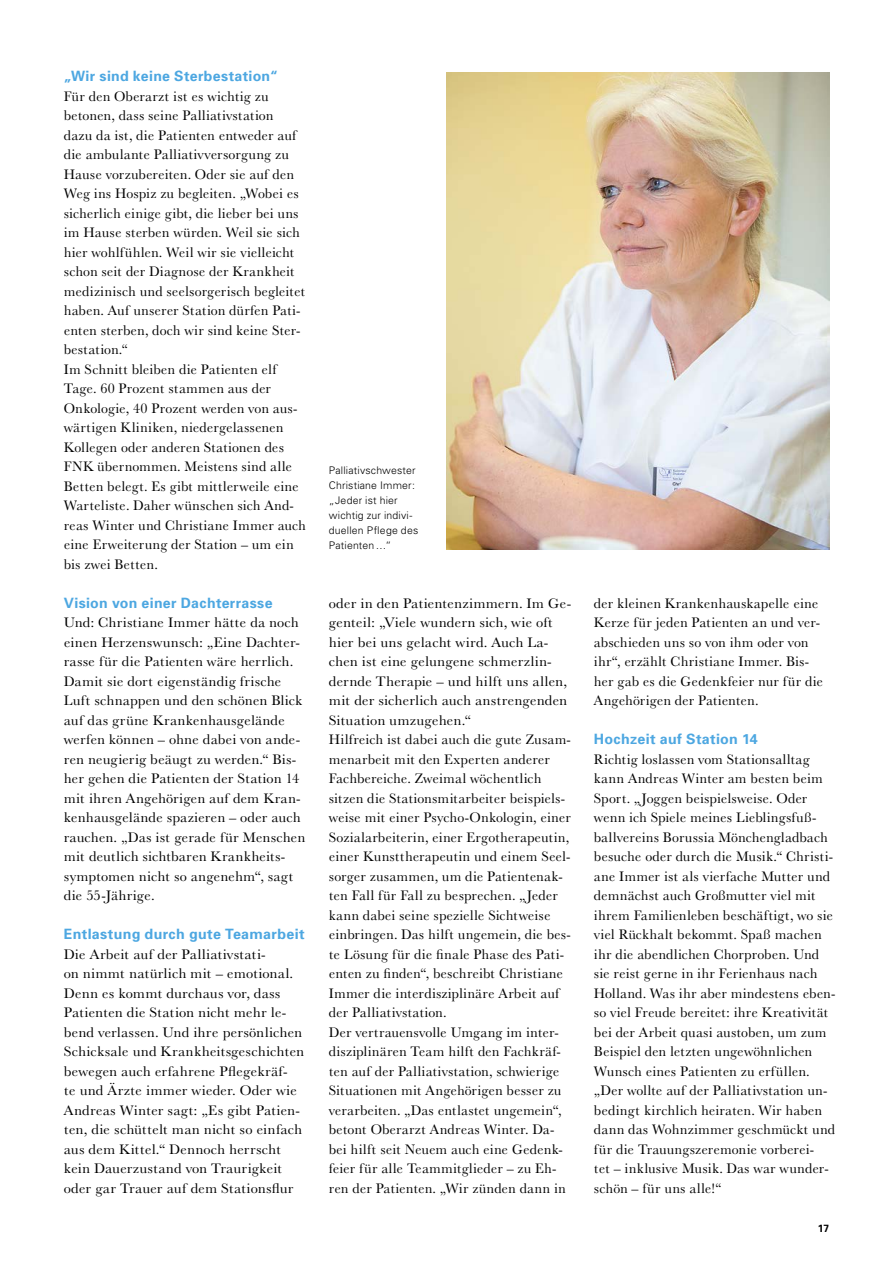
<style>
.page{position:relative;width:893px;height:1263px;background:#fff}
.page>*{position:absolute;margin:0;border:0;box-sizing:border-box;transform-origin:0 0}
.t1{font:14.25px/19.5px "Baskerville No 2 BT";letter-spacing:-.005em;color:#000}
.t2{font:700 14.25px "Univers";letter-spacing:.025em;color:#4da7e1}
.t3{font:300 10.5px/15px "Univers";letter-spacing:.015em;color:#000}
.t4{font:700 10.5px "Univers";color:#000}
</style>
<div class="page">
<img style="left:446px;top:72px;width:383px;height:477px">
<p class="t2" style="left:64px;top:68px;width:216px">„Wir sind keine Sterbestation“</p>
<p class="t1" style="left:64px;top:86px;width:244px">Für den Oberarzt ist es wichtig zu betonen, dass seine Palliativstation<br>dazu da ist, die Patienten entweder auf die ambulante Palliativversorgung zu Hause vorzubereiten. Oder sie auf den Weg ins Hospiz zu begleiten. „Wobei es sicherlich einige gibt, die lieber bei uns im Hause sterben würden. Weil sie sich hier wohlfühlen. Weil wir sie vielleicht schon seit der Diagnose der Krankheit medizinisch und seelsorgerisch begleitet haben. Auf unserer Station dürfen Pati&shy;enten sterben, doch wir sind keine Ster&shy;bestation.“<br>Im Schnitt bleiben die Patienten elf Tage. 60 Prozent stammen aus der Onkologie, 40 Prozent werden von aus&shy;wärtigen Kliniken, niedergelassenen Kollegen oder anderen Stationen des FNK übernommen. Meistens sind alle Betten belegt. Es gibt mittlerweile eine Warteliste. Daher wünschen sich And&shy;reas Winter und Christiane Immer auch eine Erweiterung der Station – um ein bis zwei Betten.</p>
<p class="t2" style="left:64px;top:594px;width:210px">Vision von einer Dachterrasse</p>
<p class="t1" style="left:64px;top:612px;width:243px">Und: Christiane Immer hätte da noch einen Herzenswunsch: „Eine Dachter&shy;rasse für die Patienten wäre herrlich.<br>Damit sie dort eigenständig frische Luft schnappen und den schönen Blick auf das grüne Krankenhausgelände werfen können – ohne dabei von ande&shy;ren neugierig beäugt zu werden.“ Bis&shy;her gehen die Patienten der Station 14 mit ihren Angehörigen auf dem Kran&shy;kenhausgelände spazieren – oder auch rauchen. „Das ist gerade für Menschen mit deutlich sichtbaren Krankheits&shy;symptomen nicht so angenehm“, sagt die 55-Jährige.</p>
<p class="t2" style="left:64px;top:926px;width:242px">Entlastung durch gute Teamarbeit</p>
<p class="t1" style="left:64px;top:944px;width:242px">Die Arbeit auf der Palliativstati-<br>on nimmt natürlich mit – emotional.<br>Denn es kommt durchaus vor, dass Patienten die Station nicht mehr le&shy;bend verlassen. Und ihre persönlichen Schicksale und Krankheitsgeschichten bewegen auch erfahrene Pflegekräf-<br>te und Ärzte immer wieder. Oder wie Andreas Winter sagt: „Es gibt Patien&shy;ten, die schüttelt man nicht so einfach aus dem Kittel.“ Dennoch herrscht kein Dauerzustand von Traurigkeit oder gar Trauer auf dem Stationsflur</p>
<p class="t3" style="left:329px;top:463px;width:91px">Palliativschwester<br>Christiane Immer: „Jeder ist hier wichtig zur indivi&shy;duellen Pflege des<br>Patienten…“</p>
<p class="t1" style="left:329px;top:593px;width:244px">oder in den Patientenzimmern. Im Ge&shy;genteil: „Viele wundern sich, wie oft hier bei uns gelacht wird. Auch La&shy;chen ist eine gelungene schmerzlin&shy;dernde Therapie – und hilft uns allen, mit der sicherlich auch anstrengenden Situation umzugehen.“<br>Hilfreich ist dabei auch die gute Zusam&shy;menarbeit mit den Experten anderer Fachbereiche. Zweimal wöchentlich sitzen die Stationsmitarbeiter beispiels&shy;weise mit einer Psycho-Onkologin, einer Sozialarbeiterin, einer Ergotherapeutin, einer Kunsttherapeutin und einem Seel&shy;sorger zusammen, um die Patientenak&shy;ten Fall für Fall zu besprechen. „Jeder kann dabei seine spezielle Sichtweise einbringen. Das hilft ungemein, die bes&shy;te Lösung für die finale Phase des Pati&shy;enten zu finden“, beschreibt Christiane Immer die interdisziplinäre Arbeit auf der Palliativstation.<br>Der vertrauensvolle Umgang im inter&shy;disziplinären Team hilft den Fachkräf&shy;ten auf der Palliativstation, schwierige Situationen mit Angehörigen besser zu verarbeiten. „Das entlastet ungemein“, betont Oberarzt Andreas Winter. Da&shy;bei hilft seit Neuem auch eine Gedenk&shy;feier für alle Teammitglieder – zu Eh&shy;ren der Patienten. „Wir zünden dann in</p>
<p class="t1" style="left:594px;top:593px;width:231px">der kleinen Krankenhauskapelle eine Kerze für jeden Patienten an und ver&shy;abschieden uns so von ihm oder von ihr“, erzählt Christiane Immer. Bis&shy;her gab es die Gedenkfeier nur für die Angehörigen der Patienten.</p>
<p class="t2" style="left:594px;top:731px;width:165px">Hochzeit auf Station 14</p>
<p class="t1" style="left:594px;top:749px;width:243px">Richtig loslassen vom Stationsalltag kann Andreas Winter am besten beim Sport. „Joggen beispielsweise. Oder wenn ich Spiele meines Lieblingsfuß&shy;ballvereins Borussia Mönchengladbach besuche oder durch die Musik.“ Christi&shy;ane Immer ist als vierfache Mutter und demnächst auch Großmutter viel mit ihrem Familienleben beschäftigt, wo sie viel Rückhalt bekommt. Spaß machen ihr die abendlichen Chorproben. Und sie reist gerne in ihr Ferienhaus nach Holland. Was ihr aber mindestens eben&shy;so viel Freude bereitet: ihre Kreativität bei der Arbeit quasi austoben, um zum Beispiel den letzten ungewöhnlichen Wunsch eines Patienten zu erfüllen. „Der wollte auf der Palliativstation un&shy;bedingt kirchlich heiraten. Wir haben dann das Wohnzimmer geschmückt und für die Trauungszeremonie vorberei-<br>tet – inklusive Musik. Das war wunder&shy;schön – für uns alle!“</p>
<p class="t4" style="left:818px;top:1222px;width:13px">17</p>
</div>
